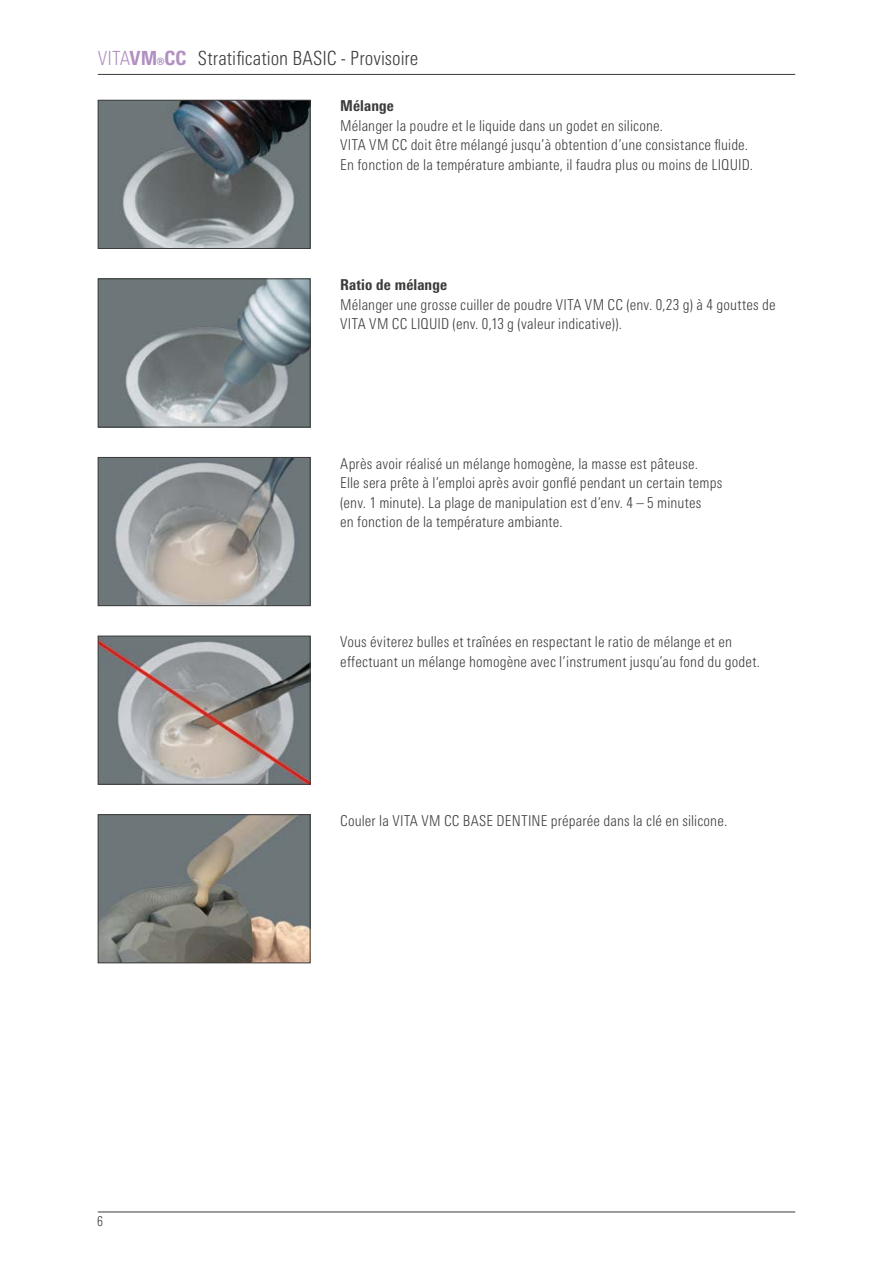
<style>
.page{position:relative;width:893px;height:1263px;background:#fff}
.page>*{position:absolute;margin:0;border:0;box-sizing:border-box;transform-origin:0 0}
.t1{font:300 condensed 19.5px "Univers Next Pro";color:#3b3b3a}
.t2{font:800 condensed 19.5px "Univers Next Pro";color:#b18fc2}
.t3{font:300 condensed 15px/19.5px "Univers Next Pro";letter-spacing:.01em;color:#3b3b3a}
.t4{font:800 condensed 15px "Univers Next Pro";letter-spacing:.005em;color:#3b3b3a}
.t5{font:300 condensed 13.5px "Univers Next Pro";color:#3b3b3a}
.s1{font-weight:300}
</style>
<div class="page">
<hr style="left:98px;top:74px;width:697px;height:1px;background:#3b3b3a">
<hr style="left:98px;top:1212px;width:697px;height:1px;background:#3b3b3a">
<img style="left:100px;top:102px;width:208px;height:145px">
<div style="left:98px;top:100px;width:212px;height:149px;border:1px solid #3b3b3a"></div>
<img style="left:100px;top:459px;width:208px;height:145px">
<div style="left:98px;top:457px;width:212px;height:149px;border:1px solid #3b3b3a"></div>
<img style="left:100px;top:638px;width:208px;height:144px">
<div style="left:98px;top:636px;width:212px;height:148px;border:1px solid #3b3b3a"></div>
<img style="left:100px;top:816px;width:208px;height:145px">
<div style="left:98px;top:814px;width:212px;height:149px;border:1px solid #3b3b3a"></div>
<img style="left:100px;top:281px;width:208px;height:144px">
<div style="left:98px;top:279px;width:212px;height:148px;border:1px solid #3b3b3a"></div>
<h1 class="t2" style="left:98px;top:46px;width:90px"><span class="s1">VITA</span>VM®CC</h1>
<h1 class="t1" style="left:198px;top:47px;width:222px">Stratification BASIC - Provisoire</h1>
<p class="t4" style="left:340px;top:97px;width:55px">Mélange</p>
<p class="t3" style="left:340px;top:116px;width:414px">Mélanger la poudre et le liquide dans un godet en silicone.<br>VITA VM CC doit être mélangé jusqu’à obtention d’une consistance fluide.<br>En fonction de la température ambiante, il faudra plus ou moins de LIQUID.</p>
<p class="t4" style="left:340px;top:276px;width:108px">Ratio de mélange</p>
<p class="t3" style="left:340px;top:294px;width:437px">Mélanger une grosse cuiller de poudre VITA VM CC (env. 0,23 g) à 4 gouttes de<br>VITA VM CC LIQUID (env. 0,13 g (valeur indicative)).</p>
<p class="t3" style="left:340px;top:454px;width:384px">Après avoir réalisé un mélange homogène, la masse est pâteuse.<br>Elle sera prête à l’emploi après avoir gonflé pendant un certain temps (env. 1 minute). La plage de manipulation est d’env. 4 – 5 minutes<br>en fonction de la température ambiante.</p>
<p class="t3" style="left:340px;top:632px;width:421px">Vous éviterez bulles et traînées en respectant le ratio de mélange et en effectuant un mélange homogène avec l’instrument jusqu’au fond du godet.</p>
<p class="t3" style="left:340px;top:811px;width:389px">Couler la VITA VM CC BASE DENTINE préparée dans la clé en silicone.</p>
<p class="t5" style="left:97px;top:1214px;width:7px">6</p>
</div>
